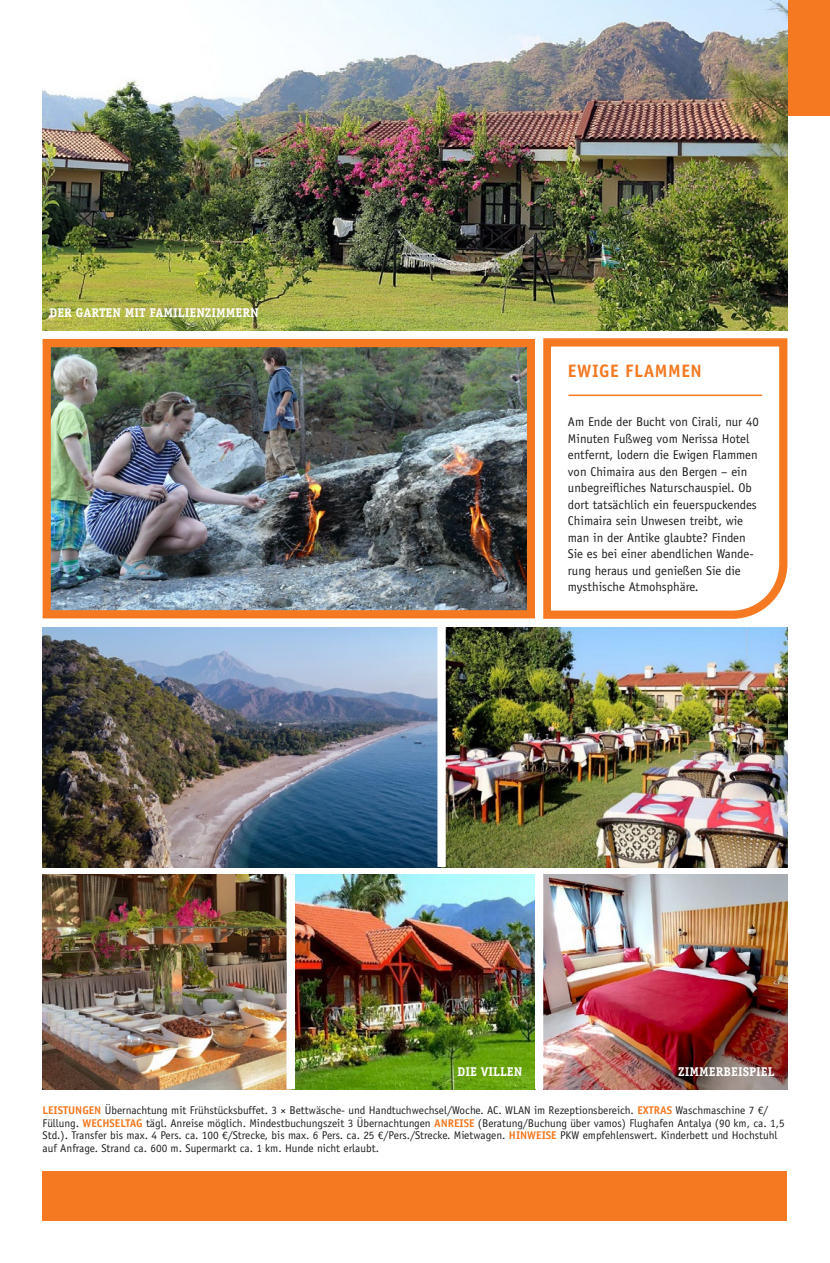
<style>
.page{position:relative;width:830px;height:1263px;background:#fff}
.page>*{position:absolute;margin:0;border:0;box-sizing:border-box;transform-origin:0 0}
.t1{font:700 18px "Officina Sans Std";letter-spacing:.03em;color:#f47921}
.t2{font:12.75px/16.5px "Officina Sans Std";color:#231f20}
.t3{font:700 12.75px "Officina Serif Std";color:#fff}
.t4{font:11.25px/12.8px "Officina Sans Std";color:#231f20}
.s1{font-weight:700;color:#f47921}
</style>
<div class="page">
<div style="left:787px;top:0;width:42px;height:116px;background:#f47921"></div>
<img style="left:43px;top:874px;width:491px;height:215px">
<img style="left:52px;top:348px;width:474px;height:261px">
<div style="left:43px;top:339px;width:492px;height:279px;border:8px solid #f47921"></div>
<img style="left:43px;top:0;width:744px;height:330px">
<img style="left:543px;top:875px;width:244px;height:214px">
<img style="left:43px;top:627px;width:744px;height:240px">
<svg style="left:543px;top:338px;width:245px;height:281px"></svg>
<div style="left:534px;top:338px;width:9px;height:281px;background:#fff"></div>
<hr style="left:568px;top:395px;width:193px;height:1px;background:#f47921">
<div style="left:286px;top:875px;width:9px;height:214px;background:#fff"></div>
<div style="left:437px;top:622px;width:8px;height:245px;background:#fff"></div>
<div style="left:43px;top:1172px;width:744px;height:49px;background:#f47921"></div>
<p class="t3" style="left:50px;top:305px;width:210px">DER GARTEN MIT FAMILIENZIMMERN</p>
<h1 class="t1" style="left:567px;top:359px;width:135px">EWIGE FLAMMEN</h1>
<p class="t2" style="left:567px;top:413px;width:192px">Am Ende der Bucht von Cirali, nur 40<br>Minuten Fußweg vom Nerissa Hotel entfernt, lodern die Ewigen Flammen von Chimaira aus den Bergen – ein unbegreifliches Naturschauspiel. Ob dort tatsächlich ein feuerspuckendes Chimaira sein Unwesen treibt, wie man in der Antike glaubte? Finden Sie es bei einer abendlichen Wande&shy;rung heraus und genießen Sie die mysthische Atmohsphäre.</p>
<p class="t3" style="left:457px;top:1064px;width:66px">DIE VILLEN</p>
<p class="t3" style="left:678px;top:1064px;width:98px">ZIMMERBEISPIEL</p>
<p class="t4" style="left:43px;top:1103px;width:743px"><span class="s1">LEISTUNGEN</span> Übernachtung mit Frühstücksbuffet. 3 × Bettwäsche- und Handtuchwechsel/Woche. AC. WLAN im Rezeptionsbereich. <span class="s1">EXTRAS</span> Waschmaschine 7 €/ Füllung. <span class="s1">WECHSELTAG</span> tägl. Anreise möglich. Mindestbuchungszeit 3 Übernachtungen <span class="s1">ANREISE</span> (Beratung/Buchung über vamos) Flughafen Antalya (90 km, ca. 1,5<br>Std.). Transfer bis max. 4 Pers. ca. 100 €/Strecke, bis max. 6 Pers. ca. 25 €/Pers./Strecke. Mietwagen. <span class="s1">HINWEISE</span> PKW empfehlenswert. Kinderbett und Hochstuhl auf Anfrage. Strand ca. 600 m. Supermarkt ca. 1 km. Hunde nicht erlaubt.</p>
</div>
